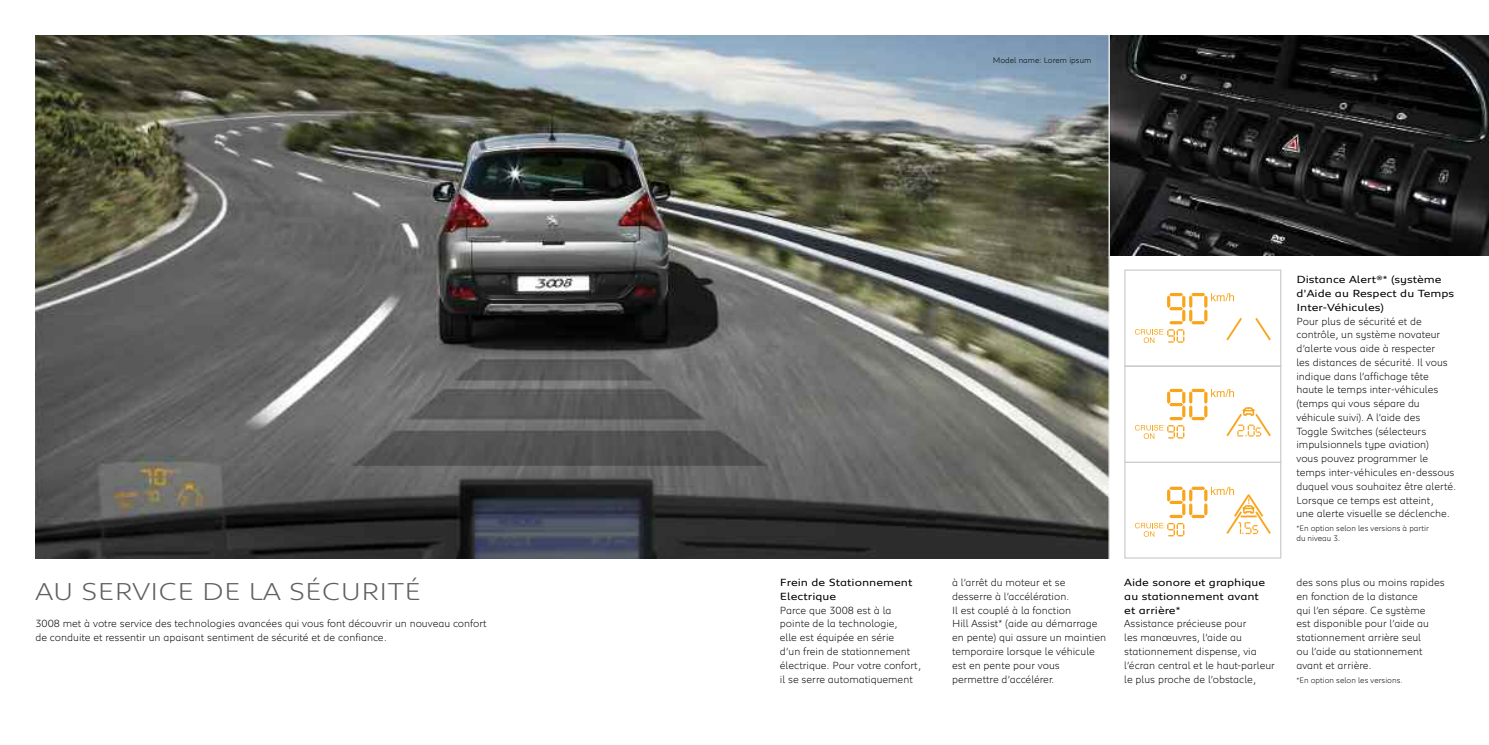
<style>
.page{position:relative;width:1489px;height:745px;background:#fff}
.page>*{position:absolute;margin:0;border:0;box-sizing:border-box;transform-origin:0 0}
.t1{font:300 25px "Peugeot Expanded";color:#5f5f5f}
.t2{font:300 10.62px/13.8px "Peugeot";color:#000}
.t3{font:10.62px/13.8px "Peugeot Expanded";color:#000}
.t4{font:300 8.12px/10px "Peugeot";color:#000}
</style>
<div class="page">
<svg style="left:1135px;top:486px;width:135px;height:50px"></svg>
<div style="left:1124px;top:461px;width:157px;height:97px;border:1px solid #ccc"></div>
<svg style="left:1255px;top:318px;width:15px;height:23px"></svg>
<svg style="left:1135px;top:293px;width:107px;height:50px"></svg>
<div style="left:1124px;top:269px;width:157px;height:97px;border:1px solid #ccc"></div>
<svg style="left:1135px;top:388px;width:135px;height:50px"></svg>
<div style="left:1124px;top:365px;width:157px;height:97px;border:1px solid #ccc"></div>
<img style="left:35px;top:35px;width:1073px;height:523px">
<img style="left:1109px;top:35px;width:379px;height:220px">
<h1 class="t1" style="left:35px;top:582px;width:387px">AU SERVICE DE LA SÉCURITÉ</h1>
<p class="t2" style="left:35px;top:617px;width:453px">3008 met à votre service des technologies avancées qui vous font découvrir un nouveau confort de conduite et ressentir un apaisant sentiment de sécurité et de confiance.</p>
<p class="t4" style="left:992px;top:56px;width:100px">Model name: Lorem ipsum</p>
<p class="t3" style="left:780px;top:576px;width:134px">Frein de Stationnement<br>Electrique</p>
<p class="t2" style="left:780px;top:603px;width:143px">Parce que 3008 est à la pointe de la technologie,<br>elle est équipée en série<br>d’un frein de stationnement électrique. Pour votre confort, il se serre automatiquement</p>
<p class="t2" style="left:952px;top:576px;width:155px">à l’arrêt du moteur et se desserre à l’accélération.<br>Il est couplé à la fonction<br>Hill Assist* (aide au démarrage en pente) qui assure un maintien temporaire lorsque le véhicule est en pente pour vous permettre d’accélérer.</p>
<p class="t3" style="left:1124px;top:576px;width:143px">Aide sonore et graphique au stationnement avant et arrière*</p>
<p class="t2" style="left:1124px;top:617px;width:152px">Assistance précieuse pour<br>les manœuvres, l’aide au stationnement dispense, via l’écran central et le haut-parleur le plus proche de l’obstacle,</p>
<p class="t3" style="left:1296px;top:273px;width:159px">Distance Alert®* (système d'Aide au Respect du Temps<br>Inter-Véhicules)</p>
<p class="t2" style="left:1296px;top:315px;width:161px">Pour plus de sécurité et de contrôle, un système novateur d’alerte vous aide à respecter<br>les distances de sécurité. Il vous indique dans l’affichage tête haute le temps inter-véhicules (temps qui vous sépare du véhicule suivi). A l’aide des<br>Toggle Switches (sélecteurs impulsionnels type aviation)<br>vous pouvez programmer le temps inter-véhicules en-dessous duquel vous souhaitez être alerté.<br>Lorsque ce temps est atteint,<br>une alerte visuelle se déclenche.</p>
<p class="t4" style="left:1296px;top:523px;width:134px">*En option selon les versions à partir du niveau 3.</p>
<p class="t2" style="left:1296px;top:576px;width:150px">des sons plus ou moins rapides en fonction de la distance<br>qui l’en sépare. Ce système<br>est disponible pour l’aide au stationnement arrière seul<br>ou l’aide au stationnement avant et arrière.</p>
<p class="t4" style="left:1296px;top:675px;width:108px">*En option selon les versions.</p>
</div>
